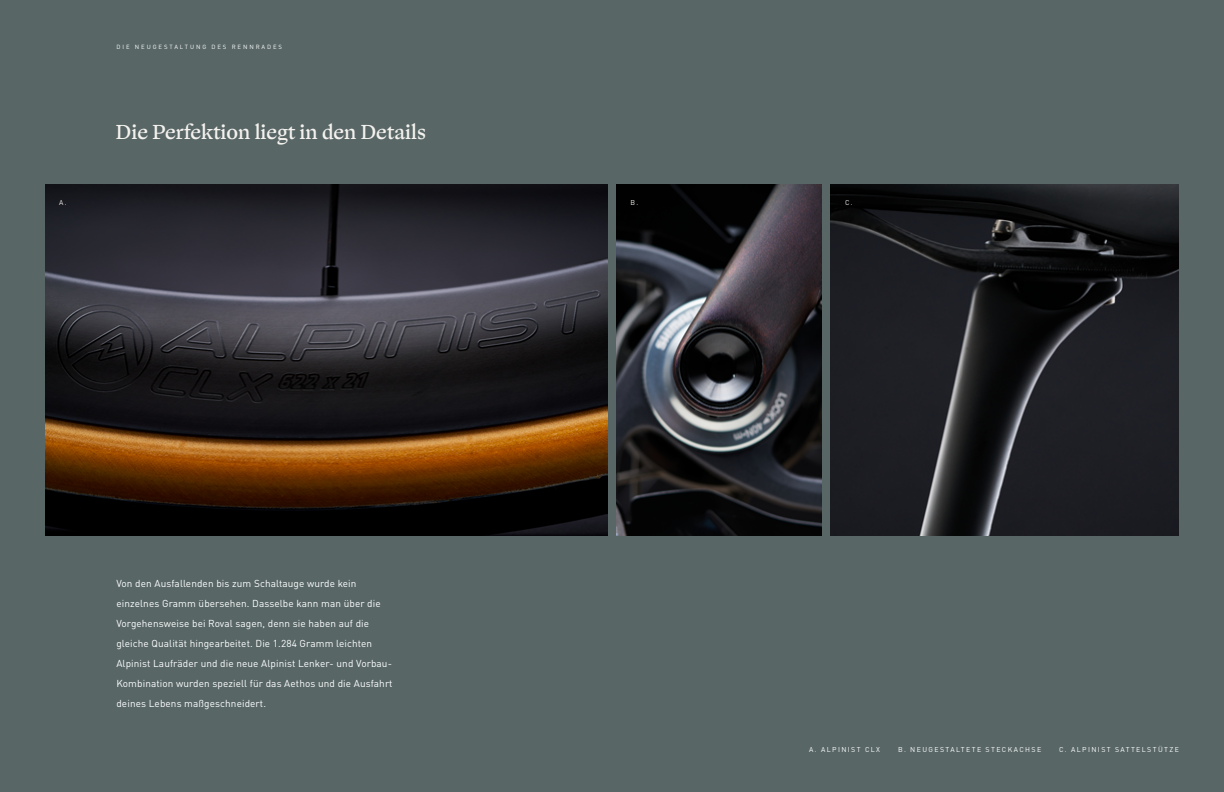
<style>
.page{position:relative;width:1224px;height:792px;background:#586666}
.page>*{position:absolute;margin:0;border:0;box-sizing:border-box;transform-origin:0 0}
.t1{font:500 20px "Ogg Text DA";color:#f4f2ee}
.t2{font:10px/20px "DIN Pro";letter-spacing:.01em;color:#fff}
.t3{font:7px "DIN Pro";letter-spacing:.2em;color:#fff}
.t4{font:7px "DIN Pro";color:#f4f2ee}
.t5{font:6px "DIN Pro";letter-spacing:.32em;color:#fff}
</style>
<div class="page">
<img style="left:45px;top:184px;width:562px;height:351px">
<img style="left:616px;top:184px;width:206px;height:351px">
<img style="left:831px;top:184px;width:348px;height:351px">
<p class="t5" style="left:116px;top:42px;width:167px">DIE NEUGESTALTUNG DES RENNRADES</p>
<h1 class="t1" style="left:116px;top:119px;width:312px">Die Perfektion liegt in den Details</h1>
<p class="t4" style="left:59px;top:197px;width:9px">A.</p>
<p class="t4" style="left:631px;top:197px;width:9px">B.</p>
<p class="t4" style="left:845px;top:197px;width:9px">C.</p>
<p class="t2" style="left:116px;top:573px;width:278px">Von den Ausfallenden bis zum Schaltauge wurde kein einzelnes Gramm übersehen. Dasselbe kann man über die Vorgehensweise bei Roval sagen, denn sie haben auf die gleiche Qualität hingearbeitet. Die 1.284 Gramm leichten Alpinist Laufräder und die neue Alpinist Lenker- und Vorbau-Kombination wurden speziell für das Aethos und die Ausfahrt deines Lebens maßgeschneidert.</p>
<p class="t3" style="left:809px;top:744px;width:72px">A. ALPINIST CLX</p>
<p class="t3" style="left:898px;top:744px;width:145px">B. NEUGESTALTETE STECKACHSE</p>
<p class="t3" style="left:1059px;top:744px;width:121px">C. ALPINIST SATTELSTÜTZE</p>
</div>
